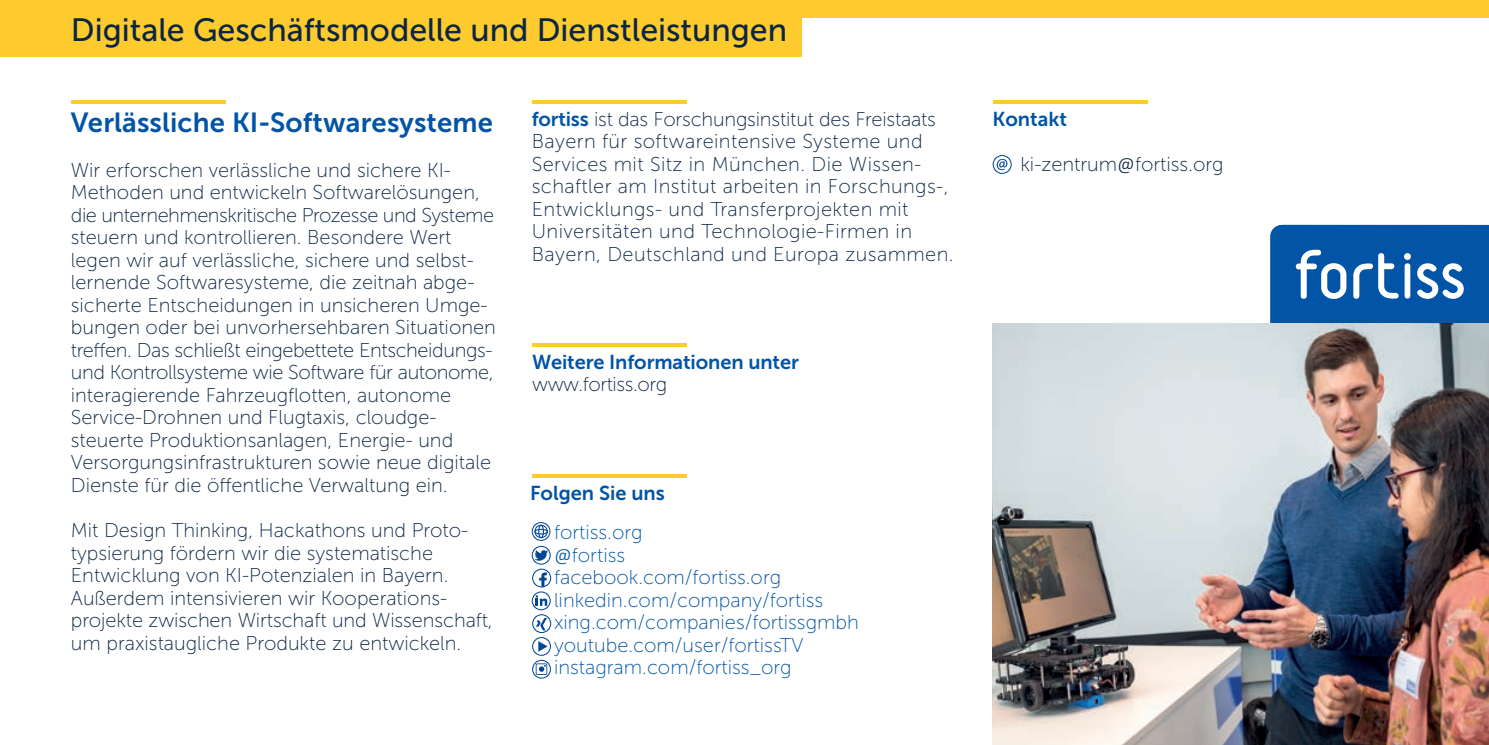
<style>
.page{position:relative;width:1489px;height:745px;background:#fff}
.page>*{position:absolute;margin:0;border:0;box-sizing:border-box;transform-origin:0 0}
.t1{font:32.25px "Museo Sans 500";color:#0b2544}
.t2{font:27.5px "Museo Sans 700";letter-spacing:.005em;color:#0154a6}
.t3{font:20px/22.5px "Museo Sans 100";color:#0b2544}
.t4{font:20px/22.5px "Museo Sans 100";letter-spacing:.02em;color:#0b2544}
.t5{font:20px/22.5px "Museo Sans 100";color:#0154a6}
.t6{font:20px "Museo Sans 700";letter-spacing:-.005em;color:#0154a6}
.t7{font:20px "Museo Sans 100";letter-spacing:-.02em;color:#0b2544}
.s1{font-family:"Museo Sans 700";color:#0154a6}
.s2{font-family:"Calibri";font-weight:300}
</style>
<div class="page">
<svg style="left:992px;top:155px;width:19px;height:19px"></svg>
<hr style="left:71px;top:100px;width:155px;height:3px;background:#fecb2f">
<hr style="left:531px;top:100px;width:155px;height:3px;background:#fecb2f">
<hr style="left:531px;top:343px;width:155px;height:3px;background:#fecb2f">
<hr style="left:992px;top:100px;width:155px;height:3px;background:#fecb2f">
<svg style="left:1270px;top:224px;width:218px;height:99px;background:#2169b1"></svg>
<svg style="left:1403px;top:253px;width:7px;height:7px"></svg>
<div style="left:0;top:0;width:1488px;height:17px;background:#fecb2f"></div>
<div style="left:0;top:0;width:801px;height:57px;background:#fecb2f"></div>
<svg style="left:531px;top:522px;width:20px;height:156px"></svg>
<svg style="left:532px;top:474px;width:154px;height:3px"></svg>
<img style="left:992px;top:323px;width:496px;height:421px">
<h1 class="t1" style="left:71px;top:12px;width:717px">Digitale Geschäftsmodelle und Dienstleistungen</h1>
<h2 class="t2" style="left:71px;top:107px;width:423px">Verlässliche KI-Softwaresysteme</h2>
<p class="t3" style="left:71px;top:158px;width:426px">Wir erforschen verlässliche und sichere KI-Methoden und entwickeln Softwarelösungen, die unternehmenskritische Prozesse und Systeme steuern und kontrollieren. Besondere Wert legen wir auf verlässliche, sichere und selbst&shy;lernende Softwaresysteme, die zeitnah abge&shy;sicherte Entscheidungen in unsicheren Umge&shy;bungen oder bei unvorhersehbaren Situationen treffen. Das schließt eingebettete Entscheidungs&shy;und Kontrollsysteme wie Software für autonome, interagierende Fahrzeugflotten, autonome Service-Drohnen und Flugtaxis, cloudge&shy;steuerte Produktionsanlagen, Energie- und Versorgungsinfrastrukturen sowie neue digitale Dienste für die öffentliche Verwaltung ein.</p>
<p class="t3" style="left:71px;top:518px;width:423px">Mit Design Thinking, Hackathons und Proto&shy;typsierung fördern wir die systematische Entwicklung von KI-Potenzialen in Bayern.<br>Außerdem intensivieren wir Kooperations&shy;projekte zwischen Wirtschaft und Wissenschaft, um praxistaugliche Produkte zu entwickeln.</p>
<p class="t4" style="left:532px;top:108px;width:423px"><span class="s1">fortiss</span> ist das Forschungsinstitut des Freistaats Bayern für softwareintensive Systeme und Services mit Sitz in München. Die Wissen&shy;schaftler am Institut arbeiten in Forschungs-, Entwicklungs- und Transferprojekten mit Universitäten und Technologie-Firmen in Bayern, Deutschland und Europa zusammen.</p>
<p class="t6" style="left:532px;top:350px;width:268px">Weitere Informationen unter</p>
<p class="t7" style="left:532px;top:373px;width:137px">www.fortiss.org</p>
<p class="t6" style="left:530px;top:481px;width:136px">Folgen Sie uns</p>
<p class="t5" style="left:554px;top:521px;width:306px">fortiss.org<br><span class="s2">@</span>fortiss<br>facebook.com/fortiss.org linkedin.com/company/fortiss xing.com/companies/fortissgmbh youtube.com/user/fortissTV instagram.com/fortiss_org</p>
<p class="t6" style="left:992px;top:108px;width:76px">Kontakt</p>
<p class="t3" style="left:1020px;top:153px;width:205px">ki-zentrum<span class="s2">@</span>fortiss.org</p>
</div>
